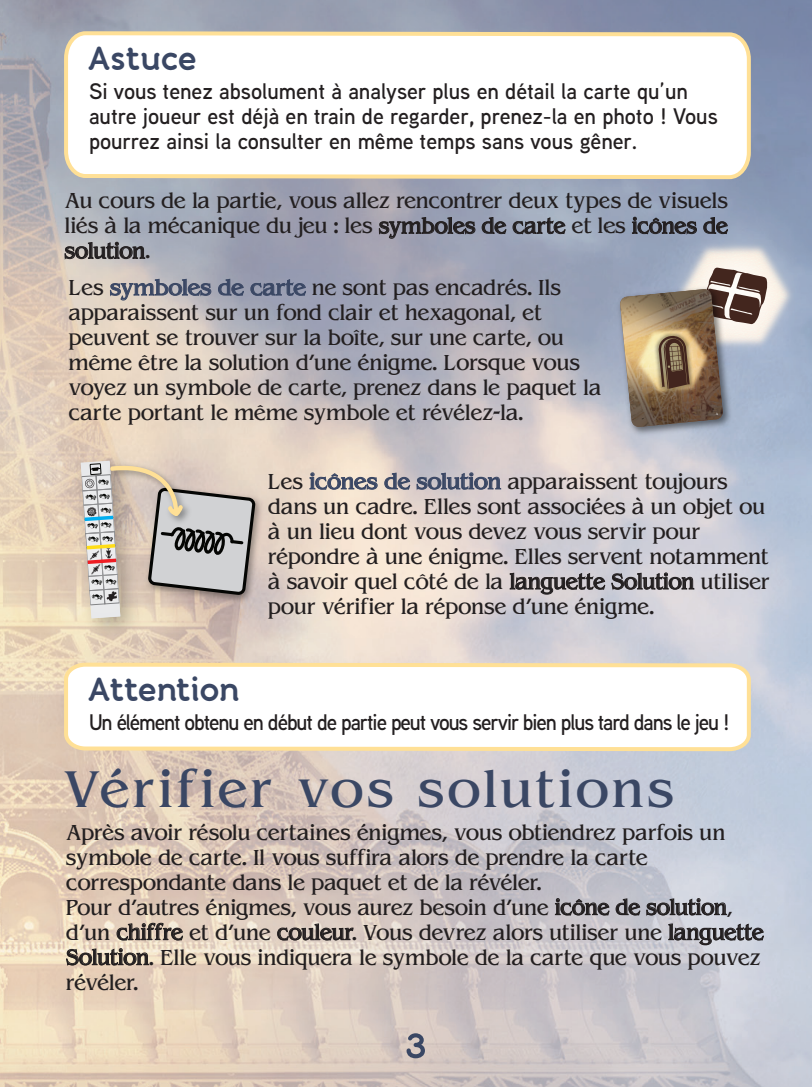
<style>
.page{position:relative;width:812px;height:1087px;background:#fff}
.page>*{position:absolute;margin:0;border:0;box-sizing:border-box;transform-origin:0 0}
.t1{font:47.5px "Benguiat";letter-spacing:.055em;color:#3a4764}
.t2{font:700 32.5px "Banda";letter-spacing:-.015em;color:#3a4764}
.t3{font:600 22.5px/25px "Aaux Next";color:#231f20}
.t4{font:600 22.5px "Aaux Next";letter-spacing:-.05em;color:#231f20;scale:.94 1}
.t5{font:20px/25px "Benguiat";letter-spacing:-.02em;color:#231f20;scale:.95 1}
.s1{color:#3a4764}
</style>
<div class="page">
<img style="left:0;top:0;width:811px;height:1086px">
<svg style="left:406px;top:1033px;width:19px;height:25px"></svg>
<svg style="left:378px;top:181px;width:188px;height:60px;background:#9499aa"></svg>
<svg style="left:116px;top:922px;width:68px;height:19px"></svg>
<svg style="left:276px;top:922px;width:78px;height:19px"></svg>
<svg style="left:554px;top:856px;width:210px;height:89px;background:#bcbdc6"></svg>
<svg style="left:65px;top:947px;width:85px;height:27px;background:#c2b29f"></svg>
<svg style="left:309px;top:449px;width:69px;height:41px;background:#d8cbbf"></svg>
<svg style="left:384px;top:472px;width:26px;height:18px"></svg>
<svg style="left:416px;top:449px;width:85px;height:41px;background:#b8b3bb"></svg>
<svg style="left:62px;top:30px;width:690px;height:151px"></svg>
<svg style="left:62px;top:661px;width:690px;height:92px"></svg>
<svg style="left:0;top:589px;width:1px;height:102px"></svg>
<img style="left:590px;top:159px;width:221px;height:274px">
<img style="left:607px;top:173px;width:204px;height:245px">
<img style="left:613px;top:282px;width:121px;height:157px">
<svg style="left:64px;top:200px;width:147px;height:101px;background:#b1b2b7"></svg>
<svg style="left:218px;top:278px;width:26px;height:18px"></svg>
<svg style="left:250px;top:271px;width:56px;height:25px"></svg>
<img style="left:255px;top:481px;width:13px;height:126px">
<img style="left:66px;top:446px;width:83px;height:201px">
<svg style="left:81px;top:460px;width:174px;height:158px;background:#c1b8b0"></svg>
<svg style="left:619px;top:267px;width:148px;height:160px;background:#988d82"></svg>
<svg style="left:431px;top:580px;width:4px;height:3px"></svg>
<svg style="left:509px;top:556px;width:185px;height:42px;background:#bab7bd"></svg>
<svg style="left:345px;top:728px;width:5px;height:3px"></svg>
<svg style="left:444px;top:718px;width:5px;height:3px"></svg>
<svg style="left:458px;top:857px;width:4px;height:3px"></svg>
<svg style="left:656px;top:837px;width:4px;height:3px"></svg>
<h2 class="t2" style="left:87px;top:38px;width:111px">Astuce</h2>
<p class="t3" style="left:89px;top:78px;width:630px">Si vous tenez absolument à analyser plus en détail la carte qu’un autre joueur est déjà en train de regarder, prenez-la en photo ! Vous pourrez ainsi la consulter en même temps sans vous gêner.</p>
<p class="t5" style="left:64px;top:188px;width:699px;text-align:justify">Au cours de la partie, vous allez rencontrer deux types de visuels liés à la mécanique du jeu : les symboles de carte et les icônes de solution.</p>
<p class="t5" style="left:68px;top:275px;width:562px">Les <span class="s1">symboles de carte</span> ne sont pas encadrés. Ils apparaissent sur un fond clair et hexagonal, et peuvent se trouver sur la boîte, sur une carte, ou même être la solution d’une énigme. Lorsque vous voyez un symbole de carte, prenez dans le paquet la carte portant le même symbole et révélez-la.</p>
<p class="t5" style="left:268px;top:469px;width:529px">Les <span class="s1">icônes de solution</span> apparaissent toujours dans un cadre. Elles sont associées à un objet ou à un lieu dont vous devez vous servir pour répondre à une énigme. Elles servent notamment à savoir quel côté de la languette Solution utiliser pour vérifier la réponse d’une énigme.</p>
<h2 class="t2" style="left:87px;top:669px;width:154px">Attention</h2>
<p class="t4" style="left:89px;top:706px;width:683px">Un élément obtenu en début de partie peut vous servir bien plus tard dans le jeu !</p>
<h1 class="t1" style="left:63px;top:758px;width:612px">Vérifier vos solutions</h1>
<p class="t5" style="left:66px;top:819px;width:735px">Après avoir résolu certaines énigmes, vous obtiendrez parfois un symbole de carte. Il vous suffira alors de prendre la carte correspondante dans le paquet et de la révéler.<br>Pour d’autres énigmes, vous aurez besoin d’une icône de solution, d’un chiffre et d’une couleur. Vous devrez alors utiliser une languette Solution. Elle vous indiquera le symbole de la carte que vous pouvez révéler.</p>
</div>
